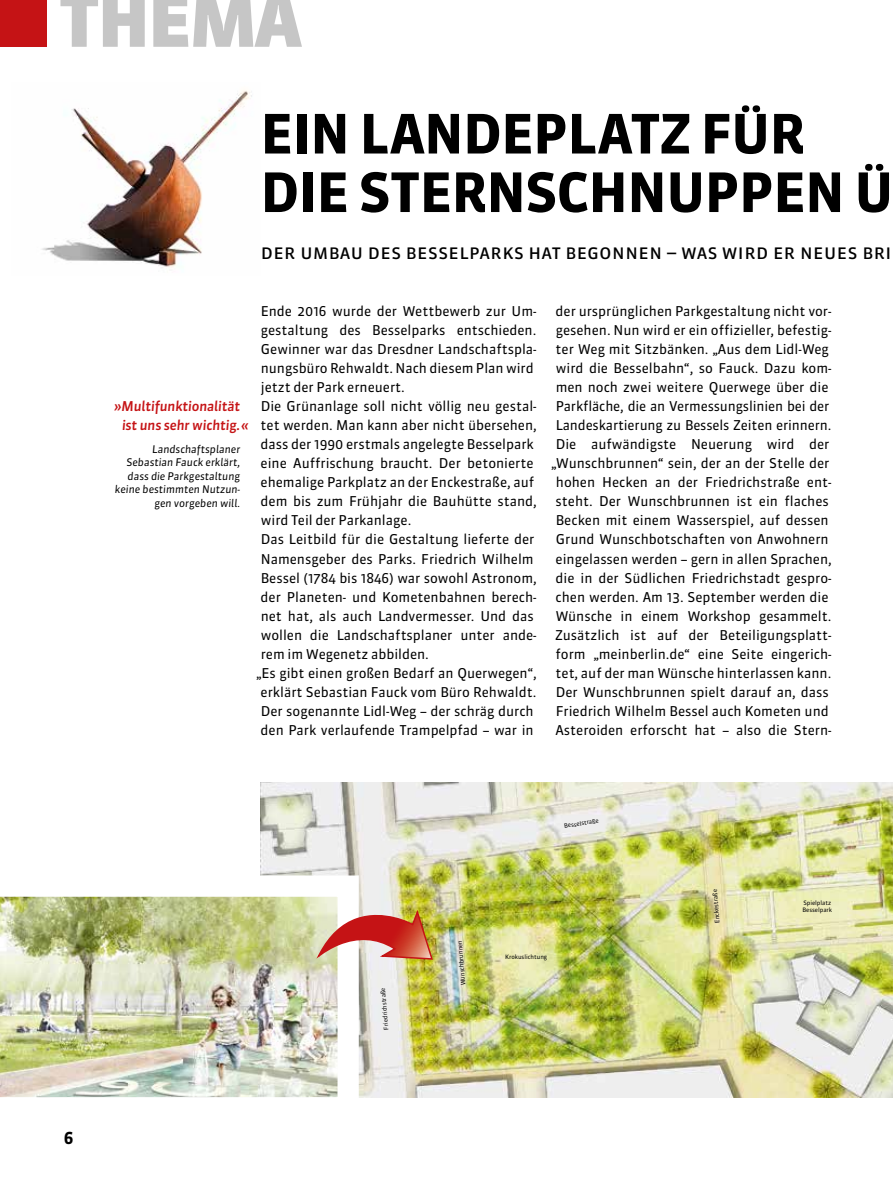
<style>
.page{position:relative;width:893px;height:1191px;background:#fff}
.page>*{position:absolute;margin:0;border:0;box-sizing:border-box;transform-origin:0 0}
.t1{font:900 72px "Sanuk";letter-spacing:-.03em;color:#c6c6c6}
.t2{font:700 54px/58.5px "Sanuk";letter-spacing:-.01em;color:#000}
.t3{font:21px "Sanuk Regular SC";letter-spacing:-.005em;color:#000}
.t4{font:700 16.5px "Sanuk";color:#000}
.t5{font:13.5px/19px "Sanuk";letter-spacing:-.005em;color:#000;text-align:center}
.t6{font:italic 500 13.5px/19px "Sanuk";letter-spacing:-.01em;color:#c51315}
.t7{font:italic 10.5px/13.5px "Sanuk";color:#000;text-align:right}
.t8{font:6px/7.2px "Sanuk";letter-spacing:-.005em;color:#000}
</style>
<div class="page">
<img style="left:260px;top:782px;width:633px;height:315px">
<div style="left:0;top:0;width:47px;height:47px;background:#c51315"></div>
<img style="left:42px;top:90px;width:210px;height:178px">
<img style="left:0;top:865px;width:369px;height:233px">
<img style="left:314px;top:907px;width:120px;height:54px">
<h1 class="t1" style="left:59px;top:-24px;width:244px">THEMA</h1>
<p class="t4" style="left:64px;top:1128px;width:11px">6</p>
<h2 class="t2" style="left:260px;top:105px;width:634px">EIN LANDEPLATZ FÜR<br>DIE STERNSCHNUPPEN Ü</h2>
<h3 class="t3" style="left:260px;top:238px;width:633px">der umbau des besselparks hat begonnen – was wird er neues bri</h3>
<p class="t6" style="left:122px;top:397px;width:128px;text-indent:-8px">»Multifunktionalität ist uns sehr wichtig.«</p>
<p class="t7" style="left:115px;top:442px;width:127px">Landschaftsplaner<br>Sebastian Fauck erklärt, dass die Parkgestaltung keine bestimmten Nutzun&shy;gen vorgeben will.</p>
<p class="t5" style="left:261px;top:301px;width:277px">Ende 2016 wurde der Wettbewerb zur Um-</p>
<p class="t5" style="left:261px;top:320px;width:277px">gestaltung des Besselparks entschieden.</p>
<p class="t5" style="left:261px;top:339px;width:277px">Gewinner war das Dresdner Landschaftspla-</p>
<p class="t5" style="left:261px;top:358px;width:275px">nungsbüro Rehwaldt. Nach diesem Plan wird</p>
<p class="t5" style="left:261px;top:377px;width:145px">jetzt der Park erneuert.</p>
<p class="t5" style="left:261px;top:397px;width:277px">Die Grünanlage soll nicht völlig neu gestal-</p>
<p class="t5" style="left:261px;top:416px;width:278px">tet werden. Man kann aber nicht übersehen,</p>
<p class="t5" style="left:261px;top:435px;width:275px">dass der 1990 erstmals angelegte Besselpark</p>
<p class="t5" style="left:261px;top:454px;width:274px">eine Auffrischung braucht. Der betonierte</p>
<p class="t5" style="left:261px;top:473px;width:275px">ehemalige Parkplatz an der Enckestraße, auf</p>
<p class="t5" style="left:261px;top:492px;width:278px">dem bis zum Frühjahr die Bauhütte stand,</p>
<p class="t5" style="left:261px;top:511px;width:152px">wird Teil der Parkanlage.</p>
<p class="t5" style="left:261px;top:530px;width:275px">Das Leitbild für die Gestaltung lieferte der</p>
<p class="t5" style="left:261px;top:549px;width:274px">Namensgeber des Parks. Friedrich Wilhelm</p>
<p class="t5" style="left:261px;top:568px;width:278px">Bessel (1784 bis 1846) war sowohl Astronom,</p>
<p class="t5" style="left:261px;top:587px;width:277px">der Planeten- und Kometenbahnen berech-</p>
<p class="t5" style="left:261px;top:606px;width:275px">net hat, als auch Landvermesser. Und das</p>
<p class="t5" style="left:261px;top:625px;width:277px">wollen die Landschaftsplaner unter ande-</p>
<p class="t5" style="left:261px;top:644px;width:170px">rem im Wegenetz abbilden.</p>
<p class="t5" style="left:256px;top:663px;width:282px">„Es gibt einen großen Bedarf an Querwegen“,</p>
<p class="t5" style="left:261px;top:682px;width:277px">erklärt Sebastian Fauck vom Büro Rehwaldt.</p>
<p class="t5" style="left:261px;top:701px;width:274px">Der sogenannte Lidl-Weg – der schräg durch</p>
<p class="t5" style="left:261px;top:720px;width:275px">den Park verlaufende Trampelpfad – war in</p>
<p class="t5" style="left:551px;top:301px;width:282px">der ursprünglichen Parkgestaltung nicht vor&shy;gesehen. Nun wird er ein offizieller, befestig&shy;ter Weg mit Sitzbänken. „Aus dem Lidl-Weg wird die Besselbahn“, so Fauck. Dazu kom&shy;men noch zwei weitere Querwege über die Parkfläche, die an Vermessungslinien bei der Landeskartierung zu Bessels Zeiten erinnern.<br>Die aufwändigste Neuerung wird der „Wunschbrunnen“ sein, der an der Stelle der hohen Hecken an der Friedrichstraße ent&shy;steht. Der Wunschbrunnen ist ein flaches Becken mit einem Wasserspiel, auf dessen Grund Wunschbotschaften von Anwohnern eingelassen werden – gern in allen Sprachen, die in der Südlichen Friedrichstadt gespro&shy;chen werden. Am 13. September werden die Wünsche in einem Workshop gesammelt.<br>Zusätzlich ist auf der Beteiligungsplatt&shy;form „meinberlin.de“ eine Seite eingerich&shy;tet, auf der man Wünsche hinterlassen kann.<br>Der Wunschbrunnen spielt darauf an, dass Friedrich Wilhelm Bessel auch Kometen und Asteroiden erforscht hat – also die Stern-</p>
<p class="t8" style="left:382px;top:1030px;width:43px;rotate:-94deg">Friedrichstraße</p>
<p class="t8" style="left:564px;top:822px;width:36px;rotate:-9deg">Besselstraße</p>
<p class="t8" style="left:459px;top:985px;width:47px;rotate:-94deg">Wunschbrunnen</p>
<p class="t8" style="left:505px;top:953px;width:44px">Krokuslichtung</p>
<p class="t8" style="left:714px;top:923px;width:35px;rotate:-94deg">Enckestraße</p>
<p class="t8" style="left:802px;top:899px;width:31px">Spielplatz<br>Besselpark</p>
</div>
